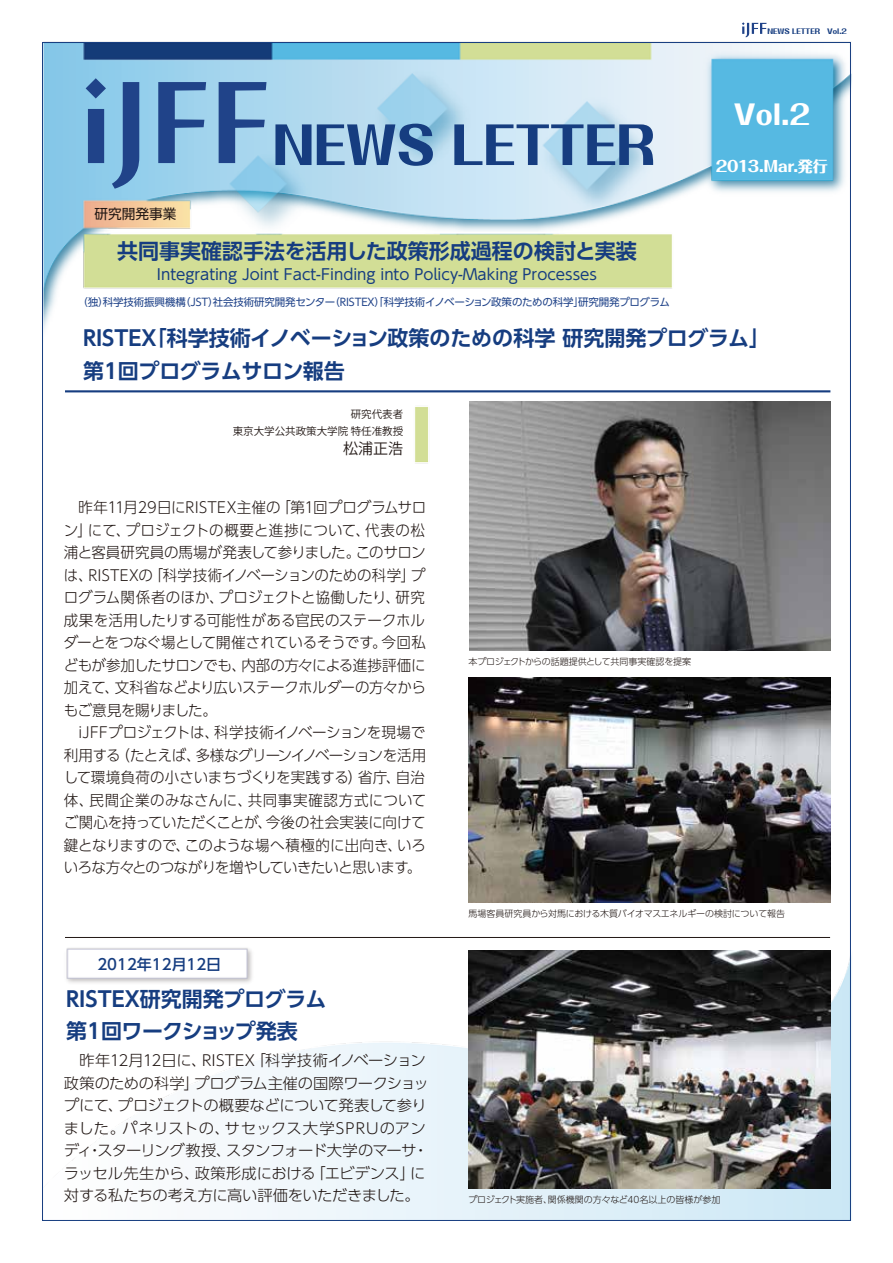
<style>
.page{position:relative;width:893px;height:1263px;background:#fff}
.page>*{position:absolute;margin:0;border:0;box-sizing:border-box;transform-origin:0 0}
.t1{font:800 50.55px "Folk";color:#163d80}
.t2{font:800 26.85px "Folk";color:#fff}
.t3{font:700 21px/32.4px "UD Shin Go Pro De";color:#163d80}
.t4{font:300 15px/22.5px "UD Shin Go Pro";letter-spacing:-.02em;color:#221815}
.t5{font:15px "UD Shin Go Pro";color:#163d80}
.t6{font:800 15px "Folk";color:#fff}
.t7{font:500 15px "UD Shin Go Pro";color:#163d80}
.t8{font:15px "Koz Go Pr 6 N";color:#221815}
.t9{font:13.65px "UD Shin Go Pro";color:#221815}
.t10{font:10.5px "UD Shin Go Pro";letter-spacing:-.015em;color:#204389}
.t11{font:10.5px/17.2px "Koz Go Pr 6 N";color:#221815;text-align:right}
.t12{font:300 9px "UD Shin Go Pro";letter-spacing:-.015em;color:#221815}
.t13{font:800 6.9px "Folk";color:#163d80}
</style>
<div class="page">
<img style="left:44px;top:37px;width:808px;height:1183px">
<svg style="left:86px;top:78px;width:20px;height:85px;background:#4774ac"></svg>
<svg style="left:112px;top:82px;width:27px;height:107px;background:#4f7db2"></svg>
<svg style="left:158px;top:82px;width:48px;height:81px;background:#628ebd"></svg>
<svg style="left:219px;top:82px;width:47px;height:81px;background:#6790be"></svg>
<svg style="left:742px;top:22px;width:24px;height:15px"></svg>
<hr style="left:65px;top:390px;width:765px;height:2px;background:#163d80">
<hr style="left:65px;top:937px;width:765px;height:1px;background:#221815">
<img style="left:469px;top:677px;width:361px;height:226px">
<img style="left:469px;top:951px;width:361px;height:237px">
<img style="left:469px;top:402px;width:361px;height:248px">
<h1 class="t1" style="left:273px;top:111px;width:383px">NEWS LETTER</h1>
<p class="t9" style="left:94px;top:203px;width:84px">研究開発事業</p>
<h3 class="t3" style="left:117px;top:234px;width:521px">共同事実確認手法を活用した政策形成過程の検討と実装</h3>
<p class="t5" style="left:157px;top:262px;width:442px">Integrating Joint Fact-Finding into Policy-Making Processes</p>
<p class="t10" style="left:78px;top:293px;width:594px">（独）科学技術振興機構（JST）社会技術研究開発センター（RISTEX）「科学技術イノベーション政策のための科学」研究開発プログラム</p>
<p class="t13" style="left:767px;top:27px;width:81px">NEWS LETTER　Vol.2</p>
<h2 class="t2" style="left:734px;top:96px;width:78px">Vol.2</h2>
<p class="t6" style="left:716px;top:155px;width:113px">2013.Mar.発行</p>
<h3 class="t3" style="left:83px;top:321px;width:688px">RISTEX「科学技術イノベーション政策のための科学 研究開発プログラム」第1回プログラムサロン報告</h3>
<p class="t11" style="left:233px;top:406px;width:172px">研究代表者<br>東京大学公共政策大学院 特任准教授</p>
<p class="t8" style="left:343px;top:440px;width:61px">松浦正浩</p>
<p class="t4" style="left:64px;top:496px;width:364px">　昨年11月29日にRISTEX主催の「第1回プログラムサロン」にて、プロジェクトの概要と進捗について、代表の松浦と客員研究員の馬場が発表して参りました。このサロンは、RISTEXの「科学技術イノベーションのための科学」プログラム関係者のほか、プロジェクトと協働したり、研究成果を活用したりする可能性がある官民のステークホルダーとをつなぐ場として開催されているそうです。今回私どもが参加したサロンでも、内部の方々による進捗評価に加えて、文科省などより広いステークホルダーの方々からもご意見を賜りました。<br>　iJFFプロジェクトは、科学技術イノベーションを現場で利用する（たとえば、多様なグリーンイノベーションを活用して環境負荷の小さいまちづくりを実践する）省庁、自治体、民間企業のみなさんに、共同事実確認方式についてご関心を持っていただくことが、今後の社会実装に向けて鍵となりますので、このような場へ積極的に出向き、いろいろな方々とのつながりを増やしていきたいと思います。</p>
<p class="t7" style="left:97px;top:952px;width:125px">2012年12月12日</p>
<h3 class="t3" style="left:66px;top:982px;width:262px">RISTEX研究開発プログラム第1回ワークショップ発表</h3>
<p class="t4" style="left:64px;top:1049px;width:367px">　昨年12月12日に、RISTEX「科学技術イノベーション政策のための科学」プログラム主催の国際ワークショップにて、プロジェクトの概要などについて発表して参りました。パネリストの、サセックス大学SPRUのアンディ・スターリング教授、スタンフォード大学のマーサ・ラッセル先生から、政策形成における「エビデンス」に対する私たちの考え方に高い評価をいただきました。</p>
<p class="t12" style="left:469px;top:654px;width:224px">本プロジェクトからの話題提供として共同事実確認を提案</p>
<p class="t12" style="left:469px;top:907px;width:318px">馬場客員研究員から対馬における木質バイオマスエネルギーの検討について報告</p>
<p class="t12" style="left:468px;top:1192px;width:253px">プロジェクト実施者、関係機関の方々など40名以上の皆様が参加</p>
</div>
